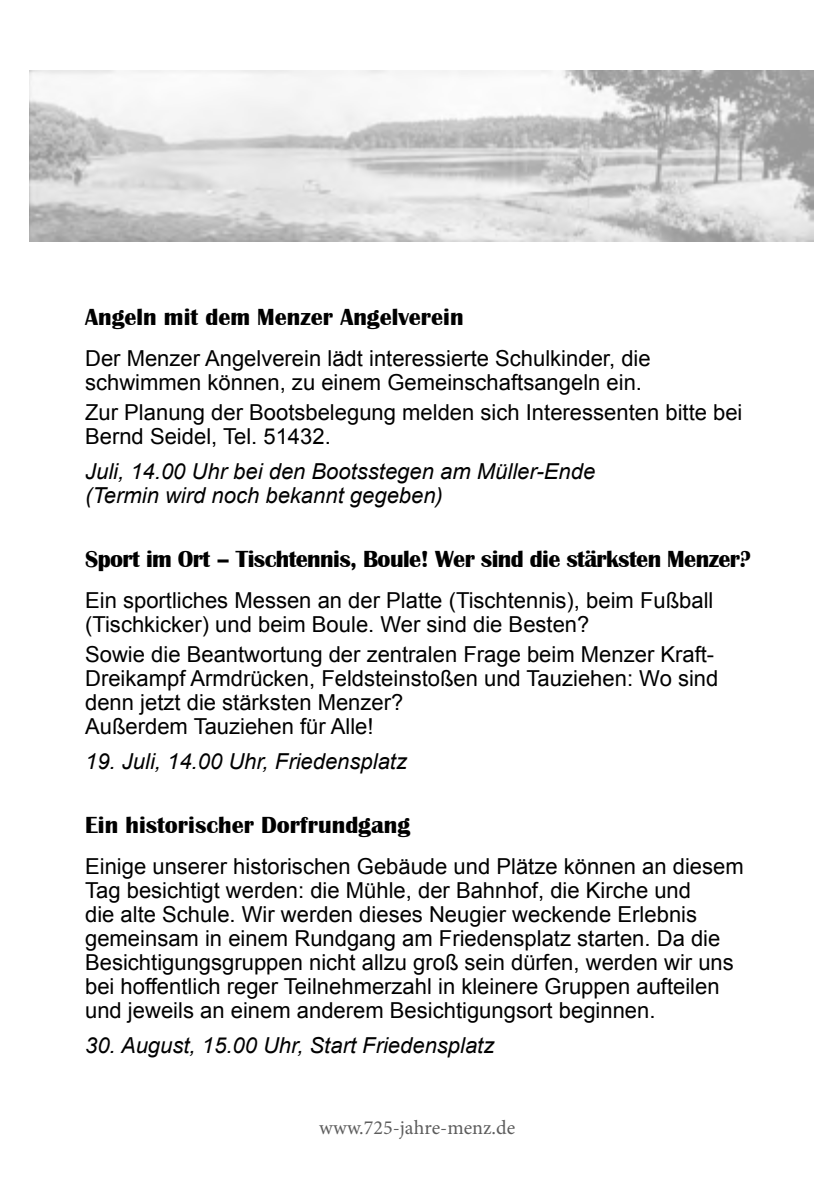
<style>
.page{position:relative;width:840px;height:1191px;background:#fff}
.page>*{position:absolute;margin:0;border:0;box-sizing:border-box;transform-origin:0 0}
.t1{font:700 24px "Britannic";color:#000}
.t2{font:700 24px "Britannic";letter-spacing:-.025em;color:#000}
.t3{font:22px/24px "Arial";color:#000}
.t4{font:italic 22px/24px "Arial";color:#000}
.t5{font:20px "Minion Pro";color:#5d5d5d}
</style>
<div class="page">
<img style="left:30px;top:71px;width:782px;height:170px">
<p class="t1" style="left:85px;top:304px;width:380px">Angeln mit dem Menzer Angelverein</p>
<p class="t3" style="left:85px;top:347px;width:566px">Der Menzer Angelverein lädt interessierte Schulkinder, die schwimmen können, zu einem Gemeinschaftsangeln ein.</p>
<p class="t3" style="left:85px;top:400px;width:658px">Zur Planung der Bootsbelegung melden sich Interessenten bitte bei<br>Bernd Seidel, Tel. 51432.</p>
<p class="t4" style="left:85px;top:460px;width:511px">Juli, 14.00 Uhr bei den Bootsstegen am Müller-Ende (Termin wird noch bekannt gegeben)</p>
<p class="t2" style="left:85px;top:545px;width:667px">Sport im Ort – Tischtennis, Boule! Wer sind die stärksten Menzer?</p>
<p class="t3" style="left:85px;top:588px;width:629px">Ein sportliches Messen an der Platte (Tischtennis), beim Fußball (Tischkicker) und beim Boule. Wer sind die Besten?</p>
<p class="t3" style="left:85px;top:642px;width:634px">Sowie die Beantwortung der zentralen Frage beim Menzer Kraft-Dreikampf Armdrücken, Feldsteinstoßen und Tauziehen: Wo sind denn jetzt die stärksten Menzer?<br>Außerdem Tauziehen für Alle!</p>
<p class="t4" style="left:85px;top:750px;width:323px">19. Juli, 14.00 Uhr, Friedensplatz</p>
<p class="t1" style="left:85px;top:811px;width:326px">Ein historischer Dorfrundgang</p>
<p class="t3" style="left:85px;top:854px;width:659px">Einige unserer historischen Gebäude und Plätze können an diesem Tag besichtigt werden: die Mühle, der Bahnhof, die Kirche und<br>die alte Schule. Wir werden dieses Neugier weckende Erlebnis gemeinsam in einem Rundgang am Friedensplatz starten. Da die Besichtigungsgruppen nicht allzu groß sein dürfen, werden wir uns bei hoffentlich reger Teilnehmerzahl in kleinere Gruppen aufteilen und jeweils an einem anderem Besichtigungsort beginnen.</p>
<p class="t4" style="left:85px;top:1034px;width:410px">30. August, 15.00 Uhr, Start Friedensplatz</p>
<p class="t5" style="left:319px;top:1114px;width:197px">www.725-jahre-menz.de</p>
</div>
